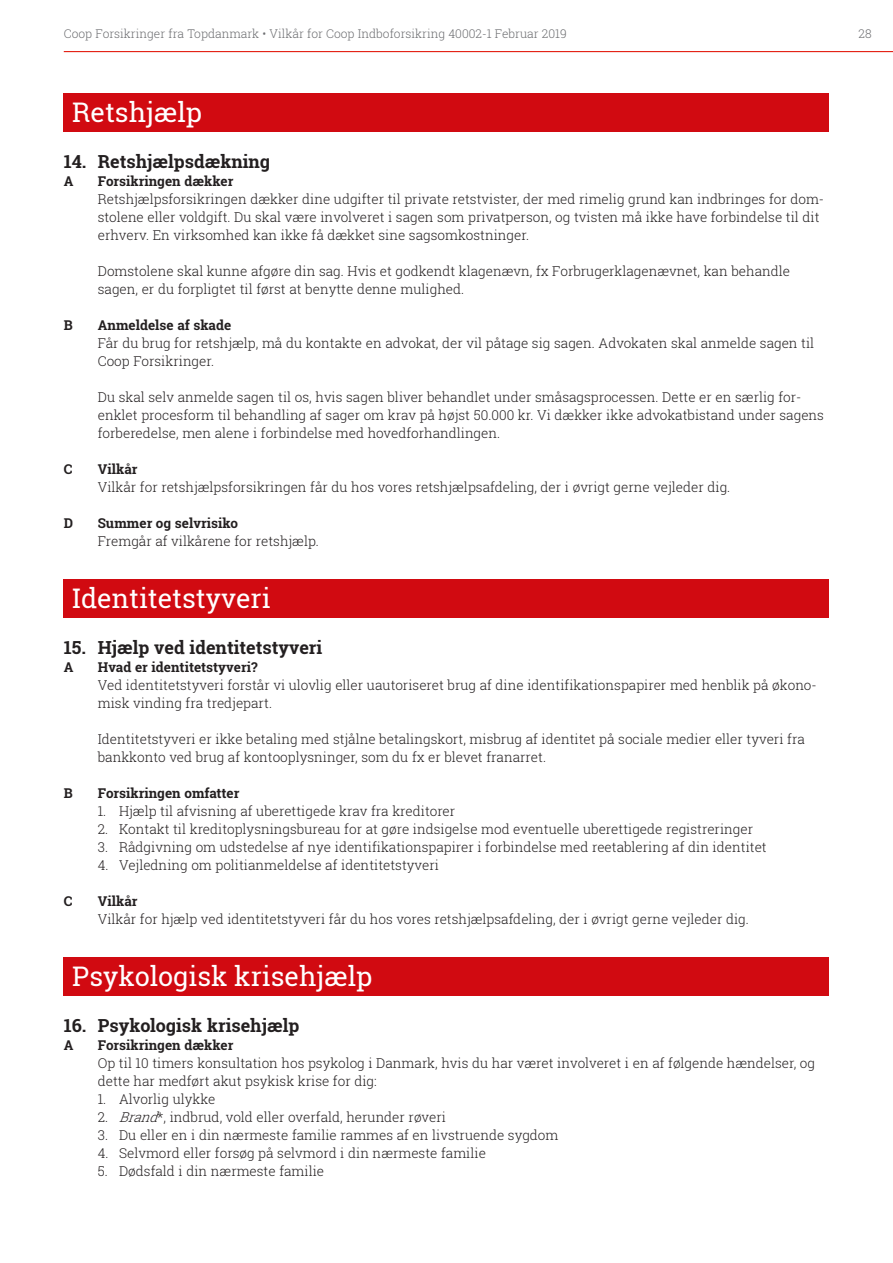
<style>
.page{position:relative;width:893px;height:1263px;background:#fff}
.page>*{position:absolute;margin:0;border:0;box-sizing:border-box;transform-origin:0 0}
.Overskrift_HVID{font:27px "Roboto Slab";color:#fff}
.MELLEMRUBRIK{font:700 18px "Roboto Slab";color:#231f20}
._1_indryk_ABC{font:300 13.5px/18px "Roboto Slab";color:#231f20}
._2_indryk_1_2_3{font:300 13.5px "Roboto Slab";color:#231f20}
._1_indryk_-_ABC_FED{font:700 13.5px "Roboto Slab";color:#231f20}
.t1{font:300 12px "Roboto Slab";color:#6c6d70}
.s1{font-style:italic}
</style>
<div class="page">
<hr style="left:64px;top:51px;width:829px;height:1px;background:#e41f13">
<div style="left:64px;top:94px;width:765px;height:38px;background:#d10a11"></div>
<div style="left:64px;top:580px;width:765px;height:38px;background:#d10a11"></div>
<div style="left:64px;top:958px;width:765px;height:38px;background:#d10a11"></div>
<p class="t1" style="left:64px;top:26px;width:505px">Coop Forsikringer fra Topdanmark • Vilkår for Coop Indboforsikring 40002-1 Februar 2019</p>
<p class="t1" style="left:859px;top:26px;width:15px">28</p>
<p class="Overskrift_HVID" style="left:72px;top:94px;width:131px">Retshjælp</p>
<p class="MELLEMRUBRIK" style="left:64px;top:149px;width:208px">14. Retshjælpsdækning</p>
<p class="_1_indryk_-_ABC_FED" style="left:64px;top:172px;width:11px">A</p>
<p class="_1_indryk_-_ABC_FED" style="left:98px;top:172px;width:137px">Forsikringen dækker</p>
<p class="_1_indryk_ABC" style="left:98px;top:190px;width:728px">Retshjælpsforsikringen dækker dine udgifter til private retstvister, der med rimelig grund kan indbringes for dom&shy;stolene eller voldgift. Du skal være involveret i sagen som privatperson, og tvisten må ikke have forbindelse til dit erhverv. En virksomhed kan ikke få dækket sine sagsomkostninger.</p>
<p class="_1_indryk_ABC" style="left:98px;top:262px;width:694px">Domstolene skal kunne afgøre din sag. Hvis et godkendt klagenævn, fx Forbrugerklagenævnet, kan behandle sagen, er du forpligtet til først at benytte denne mulighed.</p>
<p class="_1_indryk_-_ABC_FED" style="left:64px;top:316px;width:10px">B</p>
<p class="_1_indryk_-_ABC_FED" style="left:98px;top:316px;width:135px">Anmeldelse af skade</p>
<p class="_1_indryk_ABC" style="left:98px;top:334px;width:718px">Får du brug for retshjælp, må du kontakte en advokat, der vil påtage sig sagen. Advokaten skal anmelde sagen til<br>Coop Forsikringer.</p>
<p class="_1_indryk_ABC" style="left:98px;top:388px;width:728px">Du skal selv anmelde sagen til os, hvis sagen bliver behandlet under småsagsprocessen. Dette er en særlig for&shy;enklet procesform til behandling af sager om krav på højst 50.000 kr. Vi dækker ikke advokatbistand under sagens forberedelse, men alene i forbindelse med hovedforhandlingen.</p>
<p class="_1_indryk_-_ABC_FED" style="left:64px;top:460px;width:10px">C</p>
<p class="_1_indryk_-_ABC_FED" style="left:98px;top:460px;width:41px">Vilkår</p>
<p class="_1_indryk_ABC" style="left:98px;top:478px;width:634px">Vilkår for retshjælpsforsikringen får du hos vores retshjælpsafdeling, der i øvrigt gerne vejleder dig.</p>
<p class="_1_indryk_-_ABC_FED" style="left:64px;top:514px;width:11px">D</p>
<p class="_1_indryk_-_ABC_FED" style="left:98px;top:514px;width:142px">Summer og selvrisiko</p>
<p class="_1_indryk_ABC" style="left:98px;top:532px;width:223px">Fremgår af vilkårene for retshjælp.</p>
<p class="Overskrift_HVID" style="left:72px;top:580px;width:200px">Identitetstyveri</p>
<p class="MELLEMRUBRIK" style="left:64px;top:635px;width:260px">15. Hjælp ved identitetstyveri</p>
<p class="_1_indryk_-_ABC_FED" style="left:64px;top:658px;width:11px">A</p>
<p class="_1_indryk_-_ABC_FED" style="left:98px;top:658px;width:161px">Hvad er identitetstyveri?</p>
<p class="_1_indryk_ABC" style="left:98px;top:676px;width:720px">Ved identitetstyveri forstår vi ulovlig eller uautoriseret brug af dine identifikationspapirer med henblik på økono&shy;misk vinding fra tredjepart.</p>
<p class="_1_indryk_ABC" style="left:98px;top:730px;width:709px">Identitetstyveri er ikke betaling med stjålne betalingskort, misbrug af identitet på sociale medier eller tyveri fra bankkonto ved brug af kontooplysninger, som du fx er blevet franarret.</p>
<p class="_1_indryk_-_ABC_FED" style="left:64px;top:784px;width:10px">B</p>
<p class="_1_indryk_-_ABC_FED" style="left:98px;top:784px;width:143px">Forsikringen omfatter</p>
<p class="_2_indryk_1_2_3" style="left:98px;top:802px;width:359px">1. Hjælp til afvisning af uberettigede krav fra kreditorer</p>
<p class="_2_indryk_1_2_3" style="left:98px;top:820px;width:657px">2. Kontakt til kreditoplysningsbureau for at gøre indsigelse mod eventuelle uberettigede registreringer</p>
<p class="_2_indryk_1_2_3" style="left:98px;top:838px;width:670px">3. Rådgivning om udstedelse af nye identifikationspapirer i forbindelse med reetablering af din identitet</p>
<p class="_2_indryk_1_2_3" style="left:98px;top:856px;width:343px">4. Vejledning om politianmeldelse af identitetstyveri</p>
<p class="_1_indryk_-_ABC_FED" style="left:64px;top:892px;width:10px">C</p>
<p class="_1_indryk_-_ABC_FED" style="left:98px;top:892px;width:41px">Vilkår</p>
<p class="_1_indryk_ABC" style="left:98px;top:910px;width:653px">Vilkår for hjælp ved identitetstyveri får du hos vores retshjælpsafdeling, der i øvrigt gerne vejleder dig.</p>
<p class="Overskrift_HVID" style="left:72px;top:958px;width:302px">Psykologisk krisehjælp</p>
<p class="MELLEMRUBRIK" style="left:64px;top:1013px;width:237px">16. Psykologisk krisehjælp</p>
<p class="_1_indryk_-_ABC_FED" style="left:64px;top:1036px;width:11px">A</p>
<p class="_1_indryk_-_ABC_FED" style="left:98px;top:1036px;width:137px">Forsikringen dækker</p>
<p class="_1_indryk_ABC" style="left:98px;top:1054px;width:719px">Op til 10 timers konsultation hos psykolog i Danmark, hvis du har været involveret i en af følgende hændelser, og dette har medført akut psykisk krise for dig:</p>
<p class="_2_indryk_1_2_3" style="left:98px;top:1090px;width:119px">1. Alvorlig ulykke</p>
<p class="_2_indryk_1_2_3" style="left:98px;top:1108px;width:350px">2. <span class="s1">Brand</span>*, indbrud, vold eller overfald, herunder røveri</p>
<p class="_2_indryk_1_2_3" style="left:98px;top:1126px;width:462px">3. Du eller en i din nærmeste familie rammes af en livstruende sygdom</p>
<p class="_2_indryk_1_2_3" style="left:98px;top:1144px;width:390px">4. Selvmord eller forsøg på selvmord i din nærmeste familie</p>
<p class="_2_indryk_1_2_3" style="left:98px;top:1162px;width:228px">5. Dødsfald i din nærmeste familie</p>
</div>
